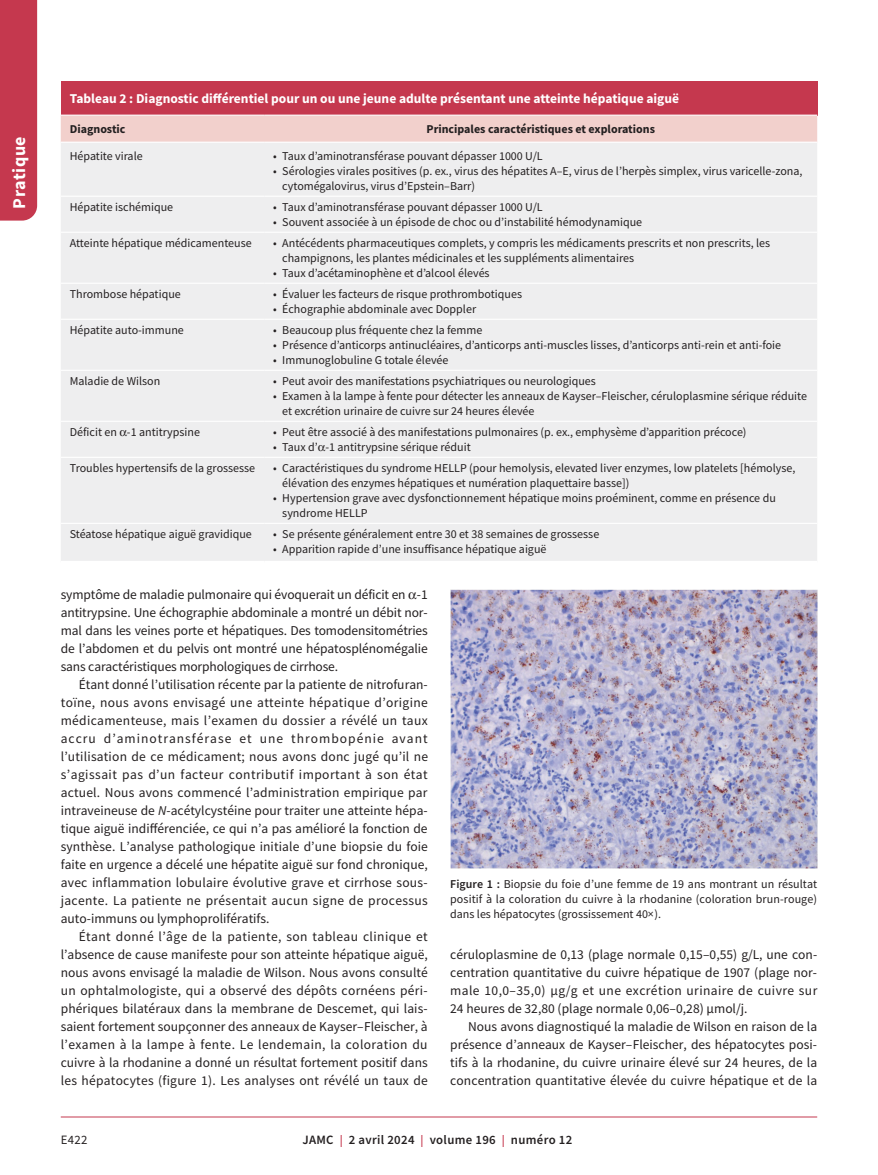
<style>
.page{position:relative;width:878px;height:1175px;background:#fff}
.page>*{position:absolute;margin:0;border:0;box-sizing:border-box;transform-origin:0 0}
.t1{font:700 18px "Source Sans Pro";letter-spacing:.025em;color:#fff}
.t2{font:13.5px/18px "Source Sans Pro";letter-spacing:.005em;color:#231f20;text-align:justify}
.t3{font:700 13.5px "Source Sans Pro";color:#fff}
.t4{font:600 12.75px "Source Sans Pro";letter-spacing:.025em;color:#231f20}
.t5{font:12.75px "Source Sans Pro";color:#231f20}
.t6{font:12px/15px "Source Sans Pro";color:#231f20}
.t7{font:700 12px "Source Sans Pro";color:#231f20}
.s1{font-style:italic}
.s2{font-weight:600}
.s3{font-size:12px;color:#c5384e}
</style>
<div class="page">
<div style="left:0;top:0;width:37px;height:220px;background:#c5384e"></div>
<hr style="left:61px;top:1116px;width:756px;height:1px;background:#c5384e">
<img style="left:450px;top:589px;width:367px;height:279px">
<div style="left:61px;top:81px;width:756px;height:34px;background:#c5384e"></div>
<div style="left:61px;top:116px;width:756px;height:26px;background:#f2d0cc"></div>
<div style="left:61px;top:143px;width:756px;height:418px;background:#eeeeef"></div>
<hr style="left:61px;top:232px;width:203px;height:1px;background:#fff">
<hr style="left:264px;top:232px;width:553px;height:1px;background:#fff">
<hr style="left:61px;top:283px;width:203px;height:1px;background:#fff">
<hr style="left:264px;top:283px;width:553px;height:1px;background:#fff">
<hr style="left:61px;top:319px;width:203px;height:1px;background:#fff">
<hr style="left:264px;top:319px;width:553px;height:1px;background:#fff">
<hr style="left:61px;top:370px;width:203px;height:1px;background:#fff">
<hr style="left:264px;top:370px;width:553px;height:1px;background:#fff">
<hr style="left:61px;top:421px;width:203px;height:1px;background:#fff">
<hr style="left:264px;top:421px;width:553px;height:1px;background:#fff">
<hr style="left:61px;top:457px;width:203px;height:1px;background:#fff">
<hr style="left:264px;top:457px;width:553px;height:1px;background:#fff">
<hr style="left:61px;top:523px;width:203px;height:1px;background:#fff">
<hr style="left:264px;top:523px;width:553px;height:1px;background:#fff">
<hr style="left:61px;top:196px;width:203px;height:1px;background:#fff">
<hr style="left:264px;top:196px;width:553px;height:1px;background:#fff">
<svg style="left:120px;top:430px;width:7px;height:6px"></svg>
<svg style="left:318px;top:445px;width:7px;height:6px"></svg>
<h1 class="t1" style="left:7px;top:208px;width:74px;rotate:-90deg">Pratique</h1>
<p class="t3" style="left:70px;top:90px;width:611px">Tableau 2 : Diagnostic différentiel pour un ou une jeune adulte présentant une atteinte hépatique aiguë</p>
<p class="t7" style="left:70px;top:121px;width:57px">Diagnostic</p>
<p class="t7" style="left:426px;top:121px;width:230px">Principales caractéristiques et explorations</p>
<p class="t6" style="left:70px;top:149px;width:74px">Hépatite virale</p>
<p class="t6" style="left:273px;top:149px;width:271px">• Taux d’aminotransférase pouvant dépasser 1000 U/L</p>
<p class="t6" style="left:282px;top:164px;width:521px;text-indent:-9px">• Sérologies virales positives (p. ex., virus des hépatites A–E, virus de l’herpès simplex, virus varicelle-zona, cytomégalovirus, virus d’Epstein–Barr)</p>
<p class="t6" style="left:70px;top:200px;width:105px">Hépatite ischémique</p>
<p class="t6" style="left:273px;top:200px;width:271px">• Taux d’aminotransférase pouvant dépasser 1000 U/L</p>
<p class="t6" style="left:273px;top:215px;width:370px">• Souvent associée à un épisode de choc ou d’instabilité hémodynamique</p>
<p class="t6" style="left:70px;top:236px;width:183px">Atteinte hépatique médicamenteuse</p>
<p class="t6" style="left:282px;top:236px;width:489px;text-indent:-9px">• Antécédents pharmaceutiques complets, y compris les médicaments prescrits et non prescrits, les champignons, les plantes médicinales et les suppléments alimentaires</p>
<p class="t6" style="left:273px;top:266px;width:218px">• Taux d’acétaminophène et d’alcool élevés</p>
<p class="t6" style="left:70px;top:287px;width:112px">Thrombose hépatique</p>
<p class="t6" style="left:273px;top:287px;width:250px">• Évaluer les facteurs de risque prothrombotiques</p>
<p class="t6" style="left:273px;top:302px;width:204px">• Échographie abdominale avec Doppler</p>
<p class="t6" style="left:70px;top:323px;width:116px">Hépatite auto-immune</p>
<p class="t6" style="left:273px;top:323px;width:210px">• Beaucoup plus fréquente chez la femme</p>
<p class="t6" style="left:273px;top:338px;width:509px">• Présence d’anticorps antinucléaires, d’anticorps anti-muscles lisses, d’anticorps anti-rein et anti-foie</p>
<p class="t6" style="left:273px;top:353px;width:177px">• Immunoglobuline G totale élevée</p>
<p class="t6" style="left:70px;top:374px;width:92px">Maladie de Wilson</p>
<p class="t6" style="left:273px;top:374px;width:324px">• Peut avoir des manifestations psychiatriques ou neurologiques</p>
<p class="t6" style="left:282px;top:389px;width:526px;text-indent:-9px">• Examen à la lampe à fente pour détecter les anneaux de Kayser–Fleischer, céruloplasmine sérique réduite et excrétion urinaire de cuivre sur 24 heures élevée</p>
<p class="t6" style="left:70px;top:425px;width:132px">Déficit en -1 antitrypsine</p>
<p class="t6" style="left:273px;top:425px;width:475px">• Peut être associé à des manifestations pulmonaires (p. ex., emphysème d’apparition précoce)</p>
<p class="t6" style="left:273px;top:440px;width:199px">• Taux d’ -1 antitrypsine sérique réduit</p>
<p class="t6" style="left:70px;top:461px;width:187px">Troubles hypertensifs de la grossesse</p>
<p class="t6" style="left:282px;top:461px;width:514px;text-indent:-9px">• Caractéristiques du syndrome HELLP (pour hemolysis, elevated liver enzymes, low platelets [hémolyse, élévation des enzymes hépatiques et numération plaquettaire basse])</p>
<p class="t6" style="left:282px;top:491px;width:495px;text-indent:-9px">• Hypertension grave avec dysfonctionnement hépatique moins proéminent, comme en présence du syndrome HELLP</p>
<p class="t6" style="left:70px;top:527px;width:184px">Stéatose hépatique aiguë gravidique</p>
<p class="t6" style="left:273px;top:527px;width:327px">• Se présente généralement entre 30 et 38 semaines de grossesse</p>
<p class="t6" style="left:273px;top:542px;width:275px">• Apparition rapide d’une insuffisance hépatique aiguë</p>
<p class="t2" style="left:61px;top:585px;width:368px">symptôme de maladie pulmonaire qui évoquerait un déficit en -1 antitrypsine. Une échographie abdominale a montré un débit nor&shy;mal dans les veines porte et hépatiques. Des tomodensitométries de l’abdomen et du pelvis ont montré une hépatosplénomégalie sans caractéristiques morphologiques de cirrhose.</p>
<p class="t2" style="left:61px;top:675px;width:369px;text-indent:18px">Étant donné l’utilisation récente par la patiente de nitrofuran&shy;toïne, nous avons envisagé une atteinte hépatique d’origine médicamenteuse, mais l’examen du dossier a révélé un taux accru d’aminotransférase et une thrombopénie avant l’utilisation de ce médicament; nous avons donc jugé qu’il ne s’agissait pas d’un facteur contributif important à son état actuel. Nous avons commencé l’administration empirique par intraveineuse de <span class="s1">N</span>-acétylcystéine pour traiter une atteinte hépa&shy;tique aiguë indifférenciée, ce qui n’a pas amélioré la fonction de synthèse. L’analyse pathologique initiale d’une biopsie du foie faite en urgence a décelé une hépatite aiguë sur fond chronique, avec inflammation lobulaire évolutive grave et cirrhose sous&shy;jacente. La patiente ne présentait aucun signe de processus auto-immuns ou lymphoprolifératifs.</p>
<p class="t2" style="left:61px;top:927px;width:369px;text-indent:18px">Étant donné l’âge de la patiente, son tableau clinique et l’absence de cause manifeste pour son atteinte hépatique aiguë, nous avons envisagé la maladie de Wilson. Nous avons consulté un ophtalmologiste, qui a observé des dépôts cornéens péri&shy;phériques bilatéraux dans la membrane de Descemet, qui lais&shy;saient fortement soupçonner des anneaux de Kayser–Fleischer, à l’examen à la lampe à fente. Le lendemain, la coloration du cuivre à la rhodanine a donné un résultat fortement positif dans les hépatocytes (figure 1). Les analyses ont révélé un taux de</p>
<p class="t6" style="left:450px;top:876px;width:368px;text-align:justify"><span class="s2">Figure 1 :</span> Biopsie du foie d’une femme de 19 ans montrant un résultat positif à la coloration du cuivre à la rhodanine (coloration brun-rouge) dans les hépatocytes (grossissement 40×).</p>
<p class="t2" style="left:450px;top:945px;width:368px">céruloplasmine de 0,13 (plage normale 0,15–0,55) g/L, une con&shy;centration quantitative du cuivre hépatique de 1907 (plage nor&shy;male 10,0–35,0) µg/g et une excrétion urinaire de cuivre sur 24 heures de 32,80 (plage normale 0,06–0,28) µmol/j.</p>
<p class="t2" style="left:450px;top:1017px;width:368px;text-indent:18px">Nous avons diagnostiqué la maladie de Wilson en raison de la présence d’anneaux de Kayser–Fleischer, des hépatocytes posi&shy;tifs à la rhodanine, du cuivre urinaire élevé sur 24 heures, de la concentration quantitative élevée du cuivre hépatique et de la</p>
<p class="t5" style="left:61px;top:1132px;width:28px">E422</p>
<p class="t4" style="left:302px;top:1131px;width:271px">JAMC <span class="s3">|</span> 2 avril 2024 <span class="s3">|</span> volume 196 <span class="s3">|</span> numéro 12</p>
</div>
